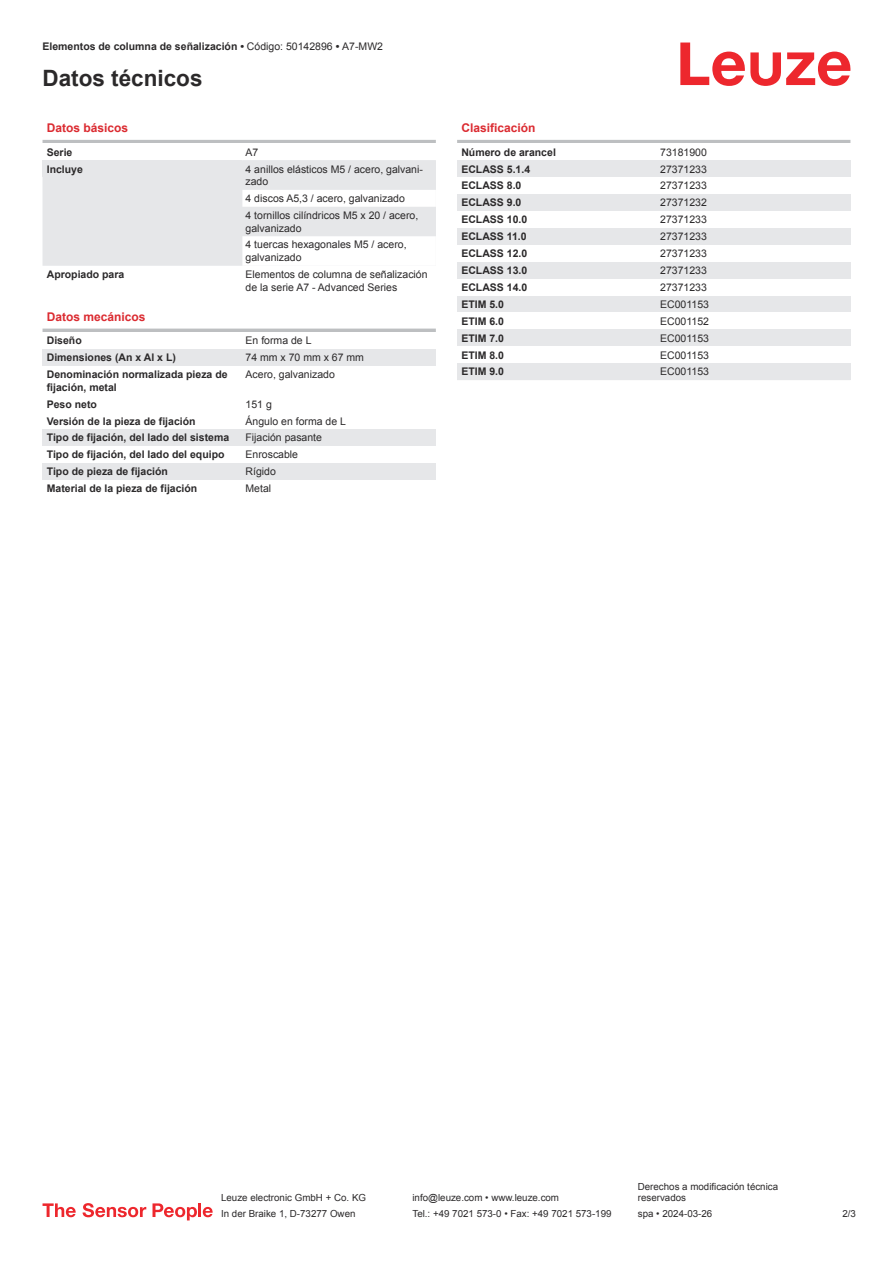
<style>
.page{position:relative;width:893px;height:1263px;background:#fff}
.page>*{position:absolute;margin:0;border:0;box-sizing:border-box;transform-origin:0 0}
.t1{font:700 22.5px "Arial";color:#2b292a}
.t2{font:700 12px "Arial";color:#db2a30}
.t3{font:700 10.5px/12.6px "Arial";color:#2b292a}
.t4{font:10.5px/12.6px "Arial";color:#2b292a}
.t5{font:9.75px/11.7px "Arial";color:#2b292a}
.s1{font-weight:400}
</style>
<div class="page">
<svg style="left:680px;top:43px;width:170px;height:43px"></svg>
<div style="left:43px;top:177px;width:199px;height:89px;background:#e6e7e9"></div>
<hr style="left:43px;top:140px;width:393px;height:3px;background:#bdbfc1">
<div style="left:43px;top:160px;width:199px;height:17px;background:#e6e7e9"></div>
<svg style="left:242px;top:160px;width:194px;height:106px"></svg>
<hr style="left:43px;top:329px;width:393px;height:3px;background:#bdbfc1">
<div style="left:43px;top:349px;width:199px;height:17px;background:#e6e7e9"></div>
<div style="left:242px;top:349px;width:194px;height:17px;background:#e6e7e9"></div>
<div style="left:43px;top:429px;width:199px;height:17px;background:#e6e7e9"></div>
<div style="left:242px;top:429px;width:194px;height:17px;background:#e6e7e9"></div>
<div style="left:43px;top:463px;width:199px;height:17px;background:#e6e7e9"></div>
<div style="left:242px;top:463px;width:194px;height:17px;background:#e6e7e9"></div>
<hr style="left:457px;top:140px;width:393px;height:3px;background:#bdbfc1">
<div style="left:457px;top:160px;width:200px;height:17px;background:#e6e7e9"></div>
<div style="left:657px;top:160px;width:193px;height:17px;background:#e6e7e9"></div>
<div style="left:457px;top:194px;width:200px;height:17px;background:#e6e7e9"></div>
<div style="left:657px;top:194px;width:193px;height:17px;background:#e6e7e9"></div>
<div style="left:457px;top:228px;width:200px;height:17px;background:#e6e7e9"></div>
<div style="left:657px;top:228px;width:193px;height:17px;background:#e6e7e9"></div>
<div style="left:457px;top:262px;width:200px;height:17px;background:#e6e7e9"></div>
<div style="left:657px;top:262px;width:193px;height:17px;background:#e6e7e9"></div>
<div style="left:457px;top:296px;width:200px;height:16px;background:#e6e7e9"></div>
<div style="left:657px;top:296px;width:193px;height:16px;background:#e6e7e9"></div>
<div style="left:457px;top:329px;width:200px;height:17px;background:#e6e7e9"></div>
<div style="left:657px;top:329px;width:193px;height:17px;background:#e6e7e9"></div>
<div style="left:457px;top:363px;width:200px;height:17px;background:#e6e7e9"></div>
<div style="left:657px;top:363px;width:193px;height:17px;background:#e6e7e9"></div>
<svg style="left:43px;top:1203px;width:33px;height:14px"></svg>
<svg style="left:83px;top:1203px;width:63px;height:14px"></svg>
<svg style="left:153px;top:1203px;width:44px;height:17px"></svg>
<hr style="left:198px;top:1203px;width:3px;height:14px;background:#ed272d">
<svg style="left:203px;top:1207px;width:10px;height:10px"></svg>
<p class="t3" style="left:43px;top:41px;width:342px">Elementos de columna de señalización • <span class="s1">Código: 50142896</span> • <span class="s1">A7-MW2</span></p>
<h1 class="t1" style="left:43px;top:70px;width:162px">Datos técnicos</h1>
<p class="t2" style="left:47px;top:123px;width:83px">Datos básicos</p>
<p class="t3" style="left:47px;top:147px;width:27px">Serie</p>
<p class="t4" style="left:246px;top:147px;width:14px">A7</p>
<p class="t3" style="left:47px;top:164px;width:38px">Incluye</p>
<p class="t4" style="left:246px;top:164px;width:179px">4 anillos elásticos M5 / acero, galvani&shy;zado</p>
<p class="t4" style="left:246px;top:191px;width:174px;line-height:17px">4 discos A5,3 / acero, galvanizado<br>4 tornillos cilíndricos M5 x 20 / acero,</p>
<p class="t4" style="left:246px;top:220px;width:163px;line-height:17px">galvanizado<br>4 tuercas hexagonales M5 / acero,</p>
<p class="t4" style="left:246px;top:252px;width:58px">galvanizado</p>
<p class="t3" style="left:47px;top:269px;width:79px">Apropiado para</p>
<p class="t4" style="left:246px;top:269px;width:184px">Elementos de columna de señalización de la serie A7 - Advanced Series</p>
<p class="t2" style="left:47px;top:312px;width:100px">Datos mecánicos</p>
<p class="t3" style="left:47px;top:335px;width:37px">Diseño</p>
<p class="t4" style="left:246px;top:335px;width:67px">En forma de L</p>
<p class="t3" style="left:47px;top:352px;width:131px">Dimensiones (An x Al x L)</p>
<p class="t4" style="left:246px;top:352px;width:120px">74 mm x 70 mm x 67 mm</p>
<p class="t3" style="left:47px;top:369px;width:182px">Denominación normalizada pieza de fijación, metal</p>
<p class="t4" style="left:246px;top:369px;width:91px">Acero, galvanizado</p>
<p class="t3" style="left:47px;top:399px;width:52px">Peso neto</p>
<p class="t4" style="left:246px;top:399px;width:28px">151 g</p>
<p class="t3" style="left:47px;top:416px;width:150px">Versión de la pieza de fijación</p>
<p class="t4" style="left:246px;top:416px;width:102px">Ángulo en forma de L</p>
<p class="t3" style="left:47px;top:432px;width:184px">Tipo de fijación, del lado del sistema</p>
<p class="t4" style="left:246px;top:432px;width:78px">Fijación pasante</p>
<p class="t3" style="left:47px;top:449px;width:179px">Tipo de fijación, del lado del equipo</p>
<p class="t4" style="left:246px;top:449px;width:54px">Enroscable</p>
<p class="t3" style="left:47px;top:466px;width:123px">Tipo de pieza de fijación</p>
<p class="t4" style="left:246px;top:466px;width:32px">Rígido</p>
<p class="t3" style="left:47px;top:483px;width:152px">Material de la pieza de fijación</p>
<p class="t4" style="left:246px;top:483px;width:27px">Metal</p>
<p class="t2" style="left:461px;top:123px;width:76px">Clasificación</p>
<p class="t3" style="left:461px;top:147px;width:96px">Número de arancel</p>
<p class="t4" style="left:660px;top:147px;width:48px">73181900</p>
<p class="t3" style="left:461px;top:164px;width:70px">ECLASS 5.1.4</p>
<p class="t4" style="left:660px;top:164px;width:48px">27371233</p>
<p class="t3" style="left:461px;top:180px;width:62px">ECLASS 8.0</p>
<p class="t4" style="left:660px;top:180px;width:48px">27371233</p>
<p class="t3" style="left:461px;top:197px;width:62px">ECLASS 9.0</p>
<p class="t4" style="left:660px;top:197px;width:48px">27371232</p>
<p class="t3" style="left:461px;top:214px;width:67px">ECLASS 10.0</p>
<p class="t4" style="left:660px;top:214px;width:48px">27371233</p>
<p class="t3" style="left:461px;top:231px;width:67px">ECLASS 11.0</p>
<p class="t4" style="left:660px;top:231px;width:48px">27371233</p>
<p class="t3" style="left:461px;top:248px;width:67px">ECLASS 12.0</p>
<p class="t4" style="left:660px;top:248px;width:48px">27371233</p>
<p class="t3" style="left:461px;top:265px;width:67px">ECLASS 13.0</p>
<p class="t4" style="left:660px;top:265px;width:48px">27371233</p>
<p class="t3" style="left:461px;top:282px;width:67px">ECLASS 14.0</p>
<p class="t4" style="left:660px;top:282px;width:48px">27371233</p>
<p class="t3" style="left:461px;top:299px;width:44px">ETIM 5.0</p>
<p class="t4" style="left:660px;top:299px;width:50px">EC001153</p>
<p class="t3" style="left:461px;top:316px;width:44px">ETIM 6.0</p>
<p class="t4" style="left:660px;top:316px;width:50px">EC001152</p>
<p class="t3" style="left:461px;top:333px;width:44px">ETIM 7.0</p>
<p class="t4" style="left:660px;top:333px;width:50px">EC001153</p>
<p class="t3" style="left:461px;top:349px;width:44px">ETIM 8.0</p>
<p class="t4" style="left:660px;top:349px;width:50px">EC001153</p>
<p class="t3" style="left:461px;top:366px;width:44px">ETIM 9.0</p>
<p class="t4" style="left:660px;top:366px;width:50px">EC001153</p>
<p class="t5" style="left:221px;top:1193px;width:146px">Leuze electronic GmbH + Co. KG</p>
<p class="t5" style="left:412px;top:1193px;width:148px">info@leuze.com • www.leuze.com</p>
<p class="t5" style="left:638px;top:1181px;width:142px">Derechos a modificación técnica reservados</p>
<p class="t5" style="left:221px;top:1209px;width:136px">In der Braike 1, D-73277 Owen</p>
<p class="t5" style="left:412px;top:1209px;width:201px">Tel.: +49 7021 573-0 • Fax: +49 7021 573-199</p>
<p class="t5" style="left:638px;top:1209px;width:76px">spa • 2024-03-26</p>
<p class="t5" style="left:842px;top:1209px;width:15px">2 /3</p>
</div>
